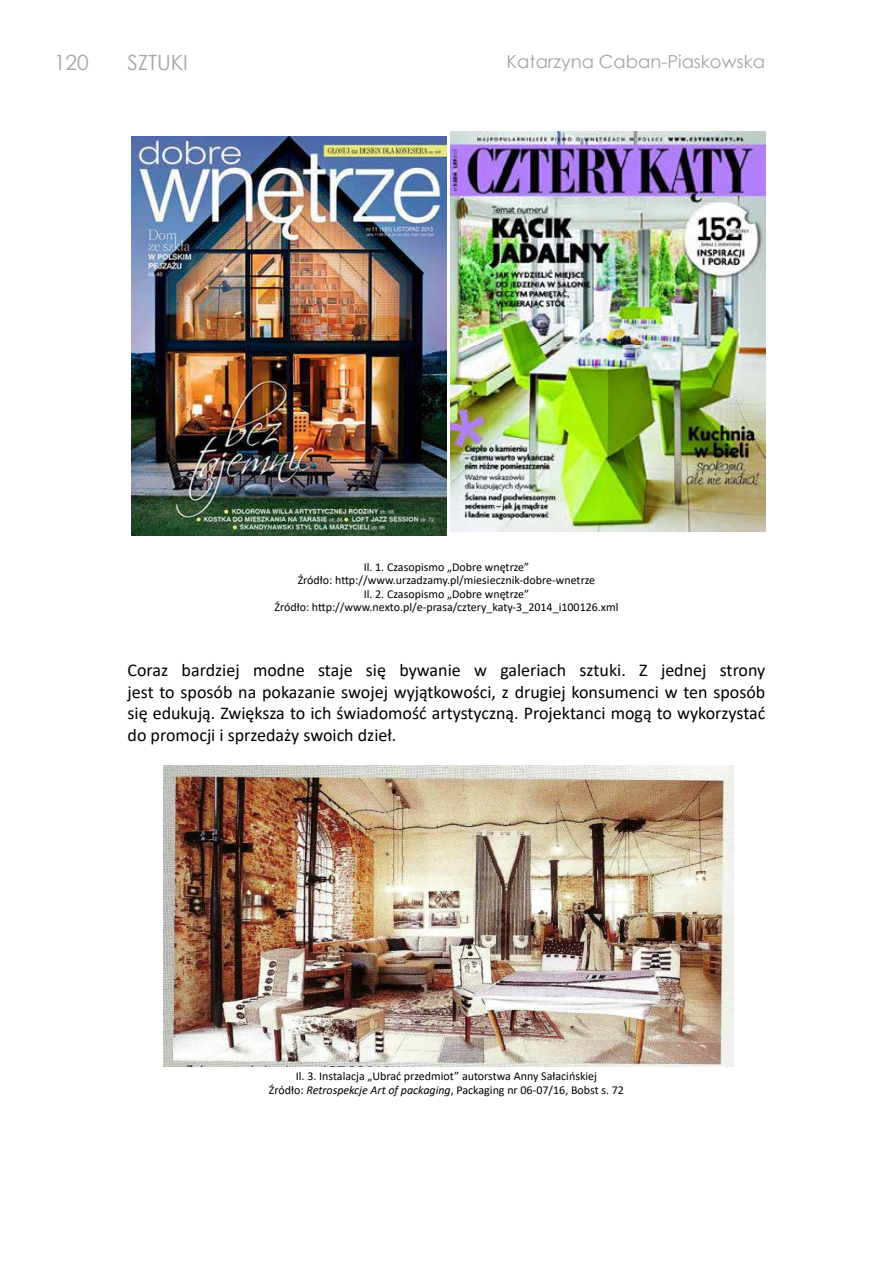
<style>
.page{position:relative;width:893px;height:1263px;background:#fff}
.page>*{position:absolute;margin:0;border:0;box-sizing:border-box;transform-origin:0 0}
.t1{font:21px "Century Gothic";color:#a5a5a5}
.t2{font:18px/21.6px "Calibri";color:#000;text-align:justify}
.t3{font:18px "Century Gothic";color:#a5a5a5}
.t4{font:12px/13.5px "Calibri";color:#000;text-align:center}
.s1{font-style:italic}
</style>
<div class="page">
<img style="left:132px;top:136px;width:314px;height:400px">
<img style="left:451px;top:132px;width:314px;height:399px">
<img style="left:164px;top:766px;width:569px;height:301px">
<h1 class="t1" style="left:54px;top:47px;width:36px">120</h1>
<h1 class="t1" style="left:128px;top:47px;width:62px">SZTUKI</h1>
<h2 class="t3" style="left:507px;top:48px;width:260px">Katarzyna Caban-Piaskowska</h2>
<p class="t4" style="left:274px;top:560px;width:345px">Il. 1. Czasopismo „Dobre wnętrze”<br>Źródło: http://www.urzadzamy.pl/miesiecznik-dobre-wnetrze<br>Il. 2. Czasopismo „Dobre wnętrze”<br>Źródło: http://www.nexto.pl/e-prasa/cztery_katy-3_2014_i100126.xml</p>
<p class="t2" style="left:128px;top:659px;width:639px">Coraz bardziej modne staje się bywanie w galeriach sztuki. Z jednej strony jest to sposób na pokazanie swojej wyjątkowości, z drugiej konsumenci w ten sposób się edukują. Zwiększa to ich świadomość artystyczną. Projektanci mogą to wykorzystać do promocji i sprzedaży swoich dzieł.</p>
<p class="t4" style="left:269px;top:1069px;width:357px">Il. 3. Instalacja „Ubrać przedmiot” autorstwa Anny Sałacińskiej<br>Źródło: <span class="s1">Retrospekcje Art of packaging</span>, Packaging nr 06-07/16, Bobst s. 72</p>
</div>
